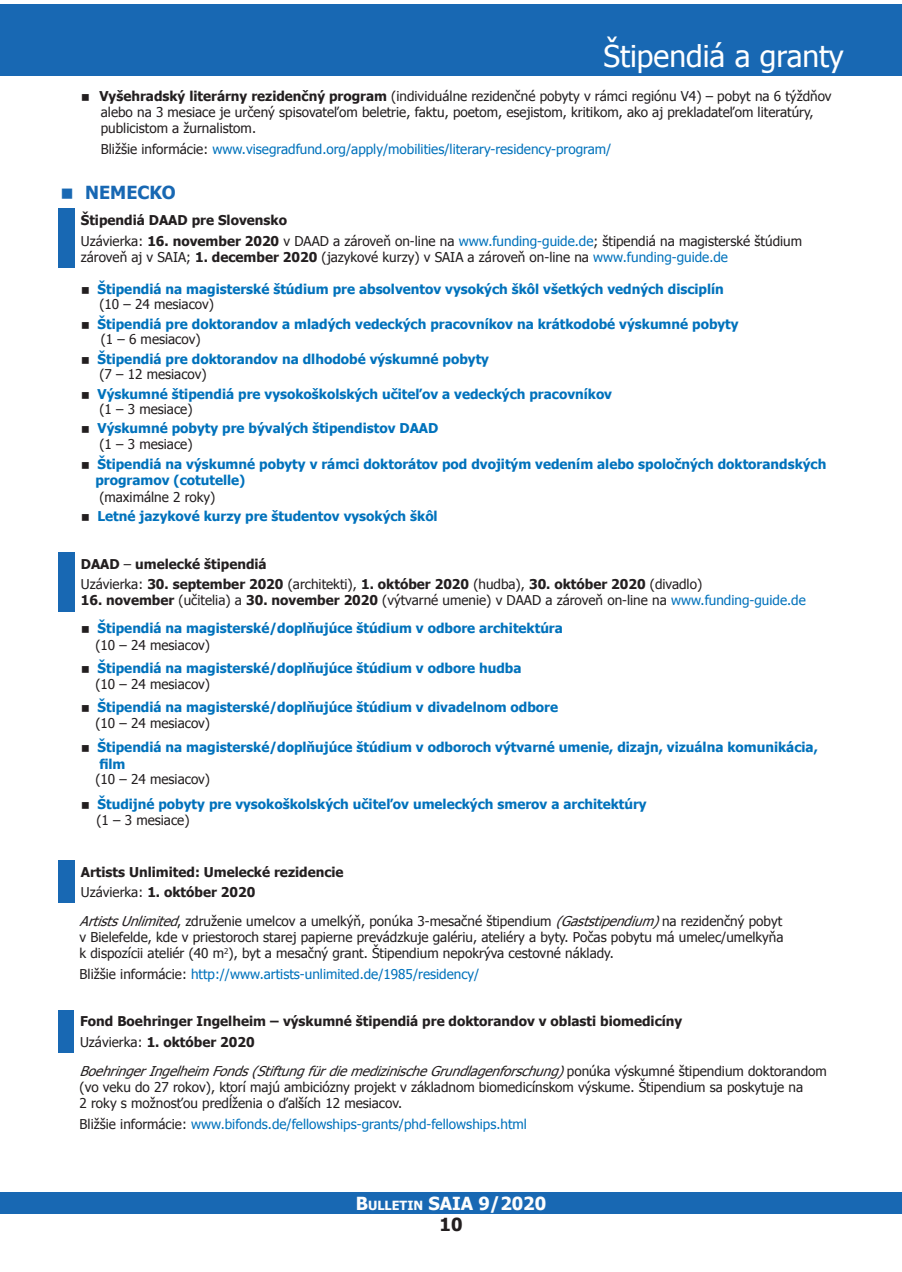
<style>
.page{position:relative;width:902px;height:1272px;background:#fff}
.page>*{position:absolute;margin:0;border:0;box-sizing:border-box;transform-origin:0 0}
.t1{font:30px "Tahoma";color:#fff}
.t2{font:700 18px "Tahoma";color:#fdfdfd}
.t3{font:700 18px "Tahoma";color:#1868b3}
.t4{font:700 18px "Tahoma";color:#231f20}
.t5{font:13.5px/16.2px "Tahoma";color:#231f20}
.t6{font:700 13.5px/16.2px "Tahoma";color:#0072bc}
.t7{font:700 13.5px/20.4px "Tahoma";color:#231f20}
.t8{font:13.5px "Tahoma";color:#0072bc}
.s1{font-weight:700}
.s2{color:#231f20}
.s3{color:#0072bc}
.s4{font-weight:400}
.s5{font-weight:400;color:#231f20}
.s6{font-style:italic}
.s7{font-size:12.6px}
.s8{color:#fff}
</style>
<div class="page">
<div style="left:0;top:1192px;width:901px;height:21px;background:#1868b3"></div>
<div style="left:0;top:4px;width:901px;height:72px;background:#1868b3"></div>
<div style="left:58px;top:209px;width:17px;height:59px;background:#1868b3"></div>
<div style="left:58px;top:552px;width:17px;height:59px;background:#1868b3"></div>
<div style="left:58px;top:860px;width:17px;height:43px;background:#1868b3"></div>
<div style="left:58px;top:1010px;width:16px;height:42px;background:#1868b3"></div>
<h1 class="t1" style="left:603px;top:36px;width:242px">Štipendiá a granty</h1>
<p class="t5" style="left:99px;top:87px;width:733px"><span class="s1">Vyšehradský literárny rezidenčný program</span> (individuálne rezidenčné pobyty v rámci regiónu V4) – pobyt na 6 týždňov alebo na 3 mesiace je určený spisovateľom beletrie, faktu, poetom, esejistom, kritikom, ako aj prekladateľom literatúry, publicistom a žurnalistom.</p>
<p class="t8" style="left:101px;top:140px;width:512px"><span class="s2">Bližšie informácie:</span> www.visegradfund.org/apply/mobilities/literary-residency-program/</p>
<h2 class="t3" style="left:85px;top:179px;width:92px">NEMECKO</h2>
<p class="t5" style="left:81px;top:209px;width:722px;line-height:20.4px"><span class="s1">Štipendiá DAAD pre Slovensko<br></span>Uzávierka: <span class="s1">16. november 2020</span> v DAAD a zároveň on-line na <span class="s3">www.funding-guide.de</span>; štipendiá na magisterské štúdium</p>
<p class="t5" style="left:81px;top:248px;width:648px">zároveň aj v SAIA; <span class="s1">1. december 2020</span> (jazykové kurzy) v SAIA a zároveň on-line na <span class="s3">www.funding-guide.de</span></p>
<p class="t6" style="left:98px;top:280px;width:627px">Štipendiá na magisterské štúdium pre absolventov vysokých škôl všetkých vedných disciplín</p>
<p class="t5" style="left:99px;top:295px;width:116px">(10 – 24 mesiacov)</p>
<p class="t6" style="left:98px;top:315px;width:642px">Štipendiá pre doktorandov a mladých vedeckých pracovníkov na krátkodobé výskumné pobyty</p>
<p class="t5" style="left:101px;top:330px;width:101px">(1 – 6 mesiacov)</p>
<p class="t6" style="left:98px;top:350px;width:393px">Štipendiá pre doktorandov na dlhodobé výskumné pobyty</p>
<p class="t5" style="left:99px;top:365px;width:109px">(7 – 12 mesiacov)</p>
<p class="t6" style="left:98px;top:385px;width:516px">Výskumné štipendiá pre vysokoškolských učiteľov a vedeckých pracovníkov</p>
<p class="t5" style="left:99px;top:400px;width:95px">(1 – 3 mesiace)</p>
<p class="t6" style="left:98px;top:419px;width:342px">Výskumné pobyty pre bývalých štipendistov DAAD</p>
<p class="t5" style="left:99px;top:435px;width:95px">(1 – 3 mesiace)</p>
<p class="t6" style="left:95px;top:455px;width:732px">Štipendiá na výskumné pobyty v rámci doktorátov pod dvojitým vedením alebo spoločných doktorandských programov (cotutelle)</p>
<p class="t5" style="left:99px;top:488px;width:118px">(maximálne 2 roky)</p>
<p class="t6" style="left:98px;top:507px;width:341px">Letné jazykové kurzy pre študentov vysokých škôl</p>
<p class="t7" style="left:81px;top:552px;width:623px">DAAD <span class="s4">–</span> umelecké štipendiá<br><span class="s4">Uzávierka:</span> 30. september 2020 <span class="s4">(architekti),</span> 1. október 2020 <span class="s4">(hudba),</span> 30. október 2020 <span class="s4">(divadlo)</span></p>
<p class="t6" style="left:98px;top:585px;width:709px;line-height:27.9px;text-indent:-17px"><span class="s2">16. november</span> <span class="s5">(učitelia) a</span> <span class="s2">30. november 2020</span> <span class="s5">(výtvarné umenie) v DAAD a zároveň on-line na</span> <span class="s4">www.funding-guide.de<br></span>Štipendiá na magisterské/doplňujúce štúdium v odbore architektúra</p>
<p class="t5" style="left:95px;top:636px;width:116px">(10 – 24 mesiacov)</p>
<p class="t6" style="left:98px;top:659px;width:425px">Štipendiá na magisterské/doplňujúce štúdium v odbore hudba</p>
<p class="t5" style="left:95px;top:675px;width:116px">(10 – 24 mesiacov)</p>
<p class="t6" style="left:98px;top:698px;width:462px">Štipendiá na magisterské/doplňujúce štúdium v divadelnom odbore</p>
<p class="t5" style="left:95px;top:714px;width:116px">(10 – 24 mesiacov)</p>
<p class="t6" style="left:98px;top:738px;width:721px">Štipendiá na magisterské/doplňujúce štúdium v odboroch výtvarné umenie, dizajn, vizuálna komunikácia, film</p>
<p class="t5" style="left:95px;top:770px;width:116px">(10 – 24 mesiacov)</p>
<p class="t6" style="left:98px;top:794px;width:550px">Študijné pobyty pre vysokoškolských učiteľov umeleckých smerov a architektúry</p>
<p class="t5" style="left:96px;top:811px;width:95px">(1 – 3 mesiace)</p>
<p class="t7" style="left:81px;top:860px;width:264px">Artists Unlimited: Umelecké rezidencie<br><span class="s4">Uzávierka:</span> 1. október 2020</p>
<p class="t5" style="left:80px;top:912px;width:705px;text-align:justify"><span class="s6">ArtistsUnlimited</span>, združenie umelcov a umelkýň, ponúka 3-mesačné štipendium <span class="s6">(Gaststipendium)</span>na rezidenčný pobyt v Bielefelde, kde v priestoroch starej papierne prevádzkuje galériu, ateliéry a byty. Počas pobytu má umelec/umelkyňa k dispozícii ateliér (40 m<sup>2</sup>), byt a mesačný grant. Štipendium nepokrýva cestovné náklady.</p>
<p class="t8" style="left:80px;top:964px;width:401px"><span class="s2">Bližšie informácie:</span> http://www.artists-unlimited.de/1985/residency/</p>
<p class="t7" style="left:80px;top:1010px;width:603px">Fond Boehringer Ingelheim – výskumné štipendiá pre doktorandov v oblasti biomedicíny<br><span class="s4">Uzávierka:</span> 1. október 2020</p>
<p class="t5" style="left:80px;top:1062px;width:748px"><span class="s6">BoehringerIngelheimFonds(StiftungfürdiemedizinischeGrundlagenforschung)</span>p o n ú k a v ý s k u m n é š t i p e n d i u m d o k t o r a n d o m (vo veku do 27 rokov), ktorí majú ambiciózny projekt v základnom biomedicínskom výskume. Štipendium sa poskytuje na<br>2 roky s možnosťou predĺženia o ďalších 12 mesiacov.</p>
<p class="t8" style="left:80px;top:1114px;width:449px"><span class="s2">Bližšie informácie:</span> www.bifonds.de/fellowships-grants/phd-fellowships.html</p>
<h2 class="t2" style="left:356px;top:1190px;width:192px">B<span class="s7">ULLETIN</span> SAIA <span class="s8">9</span>/2020</h2>
<h2 class="t4" style="left:439px;top:1211px;width:24px">10</h2>
</div>
